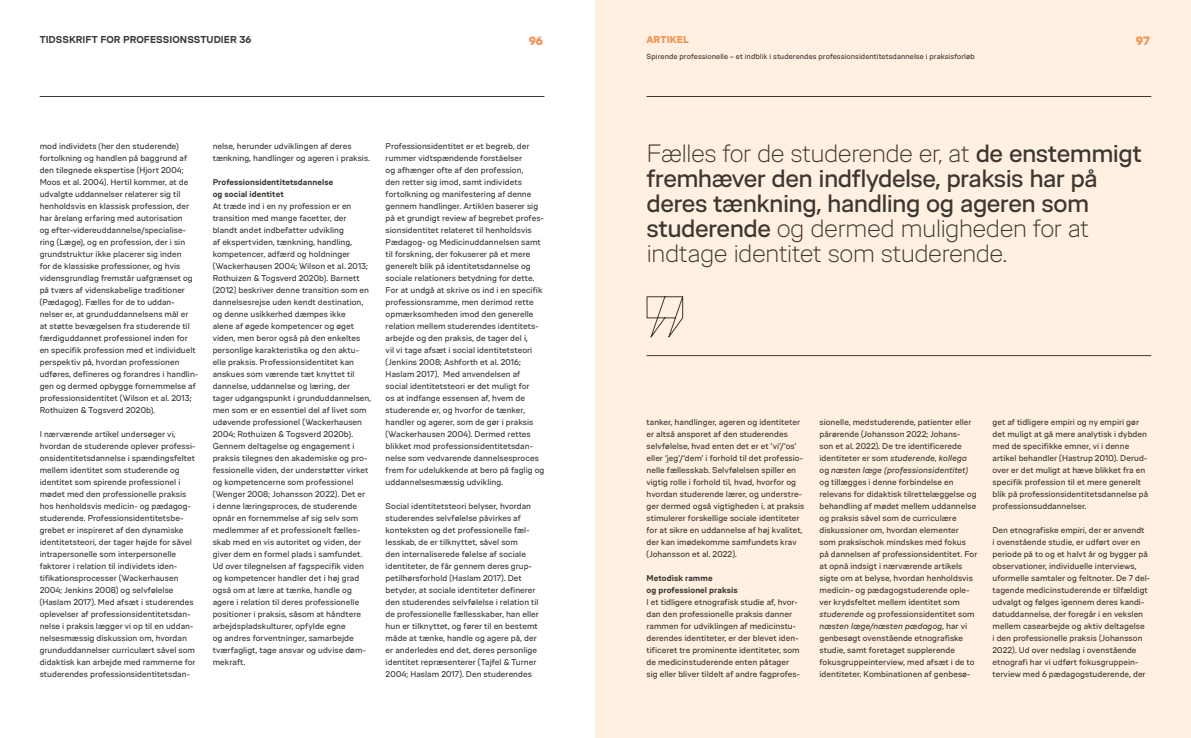
<style>
.page{position:relative;width:1191px;height:738px;background:#fff}
.page>*{position:absolute;margin:0;border:0;box-sizing:border-box;transform-origin:0 0}
.t1{font:25px/25px "VIA Type";letter-spacing:-.025em;color:#3d3732}
.t2{font:900 12px "VIA Type";color:#f19657}
.t3{font:700 10px "VIA Type";letter-spacing:.005em;color:#3d3732}
.t4{font:900 10px "VIA Type";letter-spacing:.005em;color:#f19657}
.t5{font:8.4px/12px "VIA Type";letter-spacing:.005em;color:#3d3732}
.t6{font:700 8.4px/12px "VIA Type";letter-spacing:.01em;color:#3d3732}
.t7{font:7.5px "VIA Type";letter-spacing:.01em;color:#3d3732}
.s1{font-weight:300}
.s2{font-style:italic}
</style>
<div class="page">
<div style="left:595px;top:0;width:596px;height:737px;background:#fff0e2"></div>
<svg style="left:646px;top:296px;width:38px;height:42px"></svg>
<hr style="left:646px;top:355px;width:505px;height:1px;background:#3d3732">
<hr style="left:646px;top:96px;width:505px;height:1px;background:#3d3732">
<hr style="left:40px;top:96px;width:504px;height:1px;background:#3d3732">
<p class="t3" style="left:40px;top:34px;width:213px">TIDSSKRIFT FOR PROFESSIONSSTUDIER 36</p>
<h2 class="t2" style="left:528px;top:34px;width:16px">96</h2>
<p class="t4" style="left:646px;top:34px;width:44px">ARTIKEL</p>
<h2 class="t2" style="left:1136px;top:34px;width:15px">97</h2>
<p class="t7" style="left:646px;top:52px;width:330px">Spirende professionelle – et indblik i studerendes professionsidentitetsdannelse i praksisforløb</p>
<p class="t5" style="left:40px;top:140px;width:160px">mod individets (her den studerende) fortolkning og handlen på baggrund af den tilegnede ekspertise (Hjort 2004; Moos et al. 2004). Hertil kommer, at de udvalgte uddannelser relaterer sig til henholdsvis en klassisk profession, der har årelang erfaring med autorisation<br>og efter-videreuddannelse/specialise&shy;ring (Læge), og en profession, der i sin grundstruktur ikke placerer sig inden<br>for de klassiske professioner, og hvis vidensgrundlag fremstår uafgrænset og på tværs af videnskabelige traditioner (Pædagog). Fælles for de to uddan&shy;nelser er, at grunduddannelsens mål er at støtte bevægelsen fra studerende til færdiguddannet professionel inden for en specifik profession med et individuelt perspektiv på, hvordan professionen udføres, defineres og forandres i handlin&shy;gen og dermed opbygge fornemmelse af professionsidentitet (Wilson et al. 2013; Rothuizen &amp; Togsverd 2020b).</p>
<p class="t5" style="left:40px;top:428px;width:157px">I nærværende artikel undersøger vi, hvordan de studerende oplever professi&shy;onsidentitetsdannelse i spændingsfeltet mellem identitet som studerende og identitet som spirende professionel i mødet med den professionelle praksis hos henholdsvis medicin- og pædagog&shy;studerende. Professionsidentitetsbe&shy;grebet er inspireret af den dynamiske identitetsteori, der tager højde for såvel intrapersonelle som interpersonelle faktorer i relation til individets iden&shy;tifikationsprocesser (Wackerhausen 2004; Jenkins 2008) og selvfølelse (Haslam 2017). Med afsæt i studerendes oplevelser af professionsidentitetsdan&shy;nelse i praksis lægger vi op til en uddan&shy;nelsesmæssig diskussion om, hvordan grunduddannelser curriculært såvel som didaktisk kan arbejde med rammerne for studerendes professionsidentitetsdan-</p>
<p class="t5" style="left:213px;top:140px;width:159px">nelse, herunder udviklingen af deres tænkning, handlinger og ageren i praksis.</p>
<p class="t6" style="left:213px;top:175px;width:122px">Professionsidentitetsdannelse og social identitet</p>
<p class="t5" style="left:213px;top:200px;width:160px">At træde ind i en ny profession er en transition med mange facetter, der blandt andet indbefatter udvikling<br>af ekspertviden, tænkning, handling, kompetencer, adfærd og holdninger (Wackerhausen 2004; Wilson et al. 2013; Rothuizen &amp; Togsverd 2020b). Barnett (2012) beskriver denne transition som en dannelsesrejse uden kendt destination, og denne usikkerhed dæmpes ikke<br>alene af øgede kompetencer og øget viden, men beror også på den enkeltes personlige karakteristika og den aktu&shy;elle praksis. Professionsidentitet kan anskues som værende tæt knyttet til dannelse, uddannelse og læring, der tager udgangspunkt i grunduddannelsen, men som er en essentiel del af livet som udøvende professionel (Wackerhausen 2004; Rothuizen &amp; Togsverd 2020b).<br>Gennem deltagelse og engagement i praksis tilegnes den akademiske og pro&shy;fessionelle viden, der understøtter virket og kompetencerne som professionel (Wenger 2008; Johansson 2022). Det er<br>i denne læringsproces, de studerende opnår en fornemmelse af sig selv som medlemmer af et professionelt fælles&shy;skab med en vis autoritet og viden, der giver dem en formel plads i samfundet.<br>Ud over tilegnelsen af fagspecifik viden og kompetencer handler det i høj grad også om at lære at tænke, handle og agere i relation til deres professionelle positioner i praksis, såsom at håndtere arbejdspladskulturer, opfylde egne<br>og andres forventninger, samarbejde tværfagligt, tage ansvar og udvise døm&shy;mekraft.</p>
<p class="t5" style="left:386px;top:140px;width:160px">Professionsidentitet er et begreb, der rummer vidtspændende forståelser<br>og afhænger ofte af den profession,<br>den retter sig imod, samt individets fortolkning og manifestering af denne gennem handlinger. Artiklen baserer sig på et grundigt review af begrebet profes&shy;sionsidentitet relateret til henholdsvis Pædagog- og Medicinuddannelsen samt til forskning, der fokuserer på et mere generelt blik på identitetsdannelse og sociale relationers betydning for dette.<br>For at undgå at skrive os ind i en specifik professionsramme, men derimod rette opmærksomheden imod den generelle relation mellem studerendes identitets&shy;arbejde og den praksis, de tager del i,<br>vil vi tage afsæt i social identitetsteori (Jenkins 2008; Ashforth et al. 2016; Haslam 2017). Med anvendelsen af social identitetsteori er det muligt for<br>os at indfange essensen af, hvem de studerende er, og hvorfor de tænker, handler og agerer, som de gør i praksis (Wackerhausen 2004). Dermed rettes blikket mod professionsidentitetsdan&shy;nelse som vedvarende dannelsesproces frem for udelukkende at bero på faglig og uddannelsesmæssig udvikling.</p>
<p class="t5" style="left:386px;top:500px;width:155px">Social identitetsteori belyser, hvordan studerendes selvfølelse påvirkes af konteksten og det professionelle fæl&shy;lesskab, de er tilknyttet, såvel som<br>den internaliserede følelse af sociale identiteter, de får gennem deres grup&shy;petilhørsforhold (Haslam 2017). Det betyder, at sociale identiteter definerer den studerendes selvfølelse i relation til de professionelle fællesskaber, han eller hun er tilknyttet, og fører til en bestemt måde at tænke, handle og agere på, der er anderledes end det, deres personlige identitet repræsenterer (Tajfel &amp; Turner 2004; Haslam 2017). Den studerendes</p>
<h1 class="t1" style="left:646px;top:141px;width:497px"><span class="s1">Fælles for de studerende er, at</span> de enstemmigt fremhæver den indflydelse, praksis har på deres tænkning, handling og ageren som studerende <span class="s1">og dermed muligheden for at indtage identitet som studerende.</span></h1>
<p class="t5" style="left:646px;top:415px;width:159px">tanker, handlinger, ageren og identiteter er altså ansporet af den studerendes selvfølelse, hvad enten det er et ‘vi’/‘os’ eller ‘jeg’/‘dem’ i forhold til det professio&shy;nelle fællesskab. Selvfølelsen spiller en vigtig rolle i forhold til, hvad, hvorfor og hvordan studerende lærer, og understre&shy;ger dermed også vigtigheden i, at praksis stimulerer forskellige sociale identiteter for at sikre en uddannelse af høj kvalitet, der kan imødekomme samfundets krav (Johansson et al. 2022).</p>
<p class="t6" style="left:646px;top:571px;width:93px">Metodisk ramme<br>og professionel praksis</p>
<p class="t5" style="left:646px;top:595px;width:155px">I et tidligere etnografisk studie af, hvor&shy;dan den professionelle praksis danner rammen for udviklingen af medicinstu&shy;derendes identiteter, er der blevet iden&shy;tificeret tre prominente identiteter, som de medicinstuderende enten påtager sig eller bliver tildelt af andre fagprofes-</p>
<p class="t5" style="left:819px;top:415px;width:159px">sionelle, medstuderende, patienter eller pårørende (Johansson 2022; Johans-<br>son et al. 2022). De tre identificerede identiteter er som <span class="s2">studerende, kollega </span>og <span class="s2">næsten læge (professionsidentitet) </span>og tillægges i denne forbindelse en relevans for didaktisk tilrettelæggelse og behandling af mødet mellem uddannelse og praksis såvel som de curriculære diskussioner om, hvordan elementer som praksischok mindskes med fokus på dannelsen af professionsidentitet. For at opnå indsigt i nærværende artikels sigte om at belyse, hvordan henholdsvis medicin- og pædagogstuderende ople&shy;ver krydsfeltet mellem identitet som <span class="s2">studerende</span> og professionsidentitet som <span class="s2">næsten læge/næsten pædagog,</span> har vi genbesøgt ovenstående etnografiske studie, samt foretaget supplerende fokusgruppeinterview, med afsæt i de to identiteter. Kombinationen af genbesø-</p>
<p class="t5" style="left:992px;top:415px;width:157px">get af tidligere empiri og ny empiri gør det muligt at gå mere analytisk i dybden med de specifikke emner, vi i denne artikel behandler (Hastrup 2010). Derud&shy;over er det muligt at hæve blikket fra en specifik profession til et mere generelt blik på professionsidentitetsdannelse på professionsuddannelser.</p>
<p class="t5" style="left:992px;top:523px;width:159px">Den etnografiske empiri, der er anvendt<br>i ovenstående studie, er udført over en periode på to og et halvt år og bygger på observationer, individuelle interviews, uformelle samtaler og feltnoter. De 7 del&shy;tagende medicinstuderende er tilfældigt udvalgt og følges igennem deres kandi&shy;datuddannelse, der foregår i en vekslen mellem casearbejde og aktiv deltagelse<br>i den professionelle praksis (Johansson 2022). Ud over nedslag i ovenstående etnografi har vi udført fokusgruppein&shy;terview med 6 pædagogstuderende, der</p>
</div>
